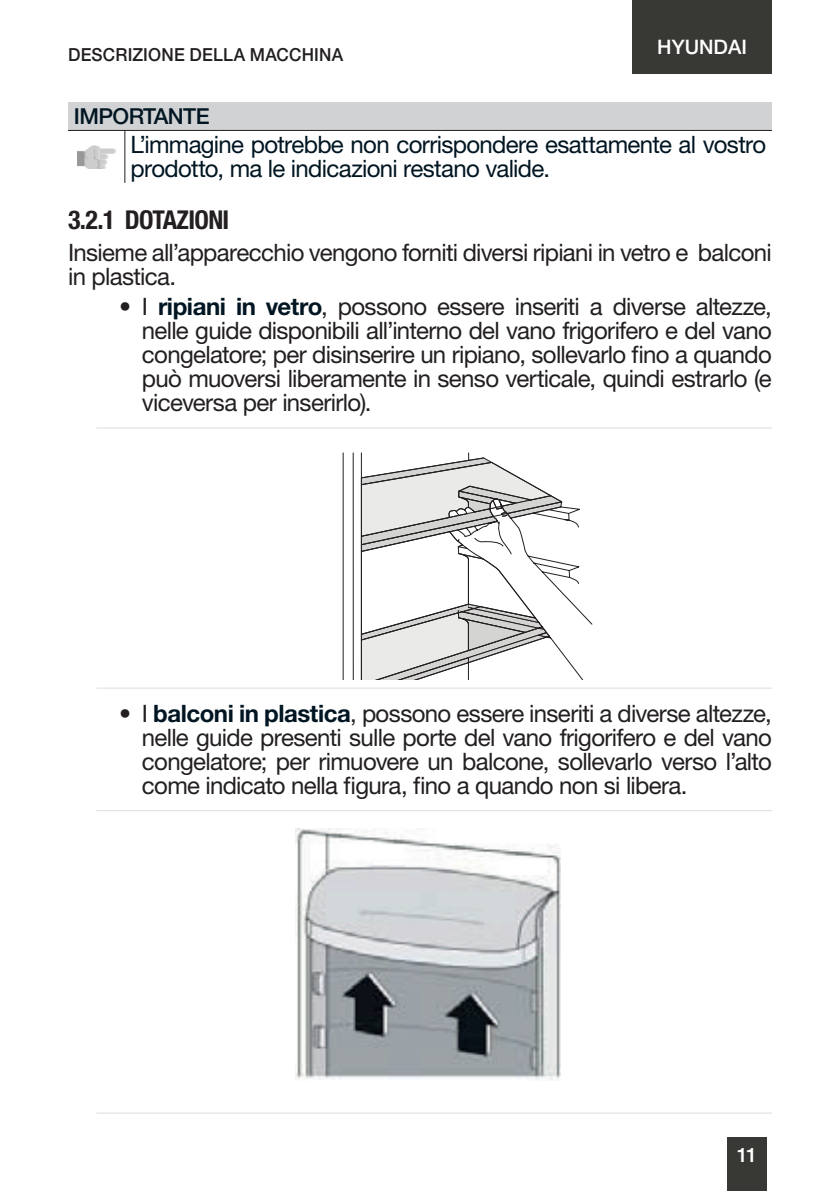
<style>
.page{position:relative;width:840px;height:1191px;background:#fff}
.page>*{position:absolute;margin:0;border:0;box-sizing:border-box;transform-origin:0 0}
.t1{font:700 condensed 26px "Helvetica Neue LT Std";letter-spacing:-.025em;color:#231f20}
.Body{font:24px/24px "Helvetica Neue LT Std";letter-spacing:-.03em;color:#231f20;text-align:justify}
.AVVERTENZA_-_testo{font:24px/24px "Helvetica Neue LT Std";letter-spacing:-.03em;color:#011622}
.AVVERTENZA-titolo{font:500 22px "Helvetica Neue LT Std";letter-spacing:-.025em;color:#011622}
.t2{font:500 20px "Helvetica Neue LT Std";color:#fff}
.t3{font:500 18px "Helvetica Neue LT Std";letter-spacing:.01em;color:#231f20;scale:.95 1}
.s1{font-weight:700;color:#011622}
</style>
<div class="page">
<div style="left:632px;top:0;width:139px;height:74px;background:#383935"></div>
<div style="left:727px;top:1137px;width:39px;height:54px;background:#383935"></div>
<div style="left:68px;top:102px;width:703px;height:28px;background:#d1d2d4"></div>
<hr style="left:68px;top:130px;width:57px;height:1px;background:#231f20">
<hr style="left:125px;top:130px;width:646px;height:1px;background:#231f20">
<hr style="left:124px;top:131px;width:1px;height:52px;background:#231f20">
<img style="left:78px;top:145px;width:37px;height:23px">
<hr style="left:96px;top:427px;width:675px;height:1px;background:#dcdddf">
<hr style="left:96px;top:687px;width:675px;height:1px;background:#dcdddf">
<svg style="left:342px;top:452px;width:251px;height:228px"></svg>
<hr style="left:96px;top:810px;width:675px;height:1px;background:#dcdddf">
<hr style="left:96px;top:1112px;width:675px;height:1px;background:#dcdddf">
<img style="left:295px;top:828px;width:265px;height:252px">
<p class="t3" style="left:68px;top:44px;width:291px">DESCRIZIONE DELLA MACCHINA</p>
<p class="t2" style="left:657px;top:35px;width:91px">HYUNDAI</p>
<p class="AVVERTENZA-titolo" style="left:74px;top:103px;width:137px">IMPORTANTE</p>
<p class="AVVERTENZA_-_testo" style="left:130px;top:132px;width:636px">L’immagine potrebbe non corrispondere esattamente al vostro prodotto, ma le indicazioni restano valide.</p>
<p class="t1" style="left:68px;top:204px;width:163px">3.2.1 DOTAZIONI</p>
<p class="Body" style="left:68px;top:240px;width:704px">Insieme all’apparecchio vengono forniti diversi ripiani in vetro e balconi in plastica.</p>
<p class="Body" style="left:142px;top:294px;width:631px;text-indent:-23px">• I <span class="s1">ripiani in vetro</span>, possono essere inseriti a diverse altezze, nelle guide disponibili all’interno del vano frigorifero e del vano congelatore; per disinserire un ripiano, sollevarlo fino a quando può muoversi liberamente in senso verticale, quindi estrarlo (e viceversa per inserirlo).</p>
<p class="Body" style="left:142px;top:701px;width:631px;text-indent:-23px">• I <span class="s1">balconi in plastica</span>, possono essere inseriti a diverse altezze, nelle guide presenti sulle porte del vano frigorifero e del vano congelatore; per rimuovere un balcone, sollevarlo verso l’alto come indicato nella figura, fino a quando non si libera.</p>
<p class="t2" style="left:736px;top:1142px;width:22px">11</p>
</div>
